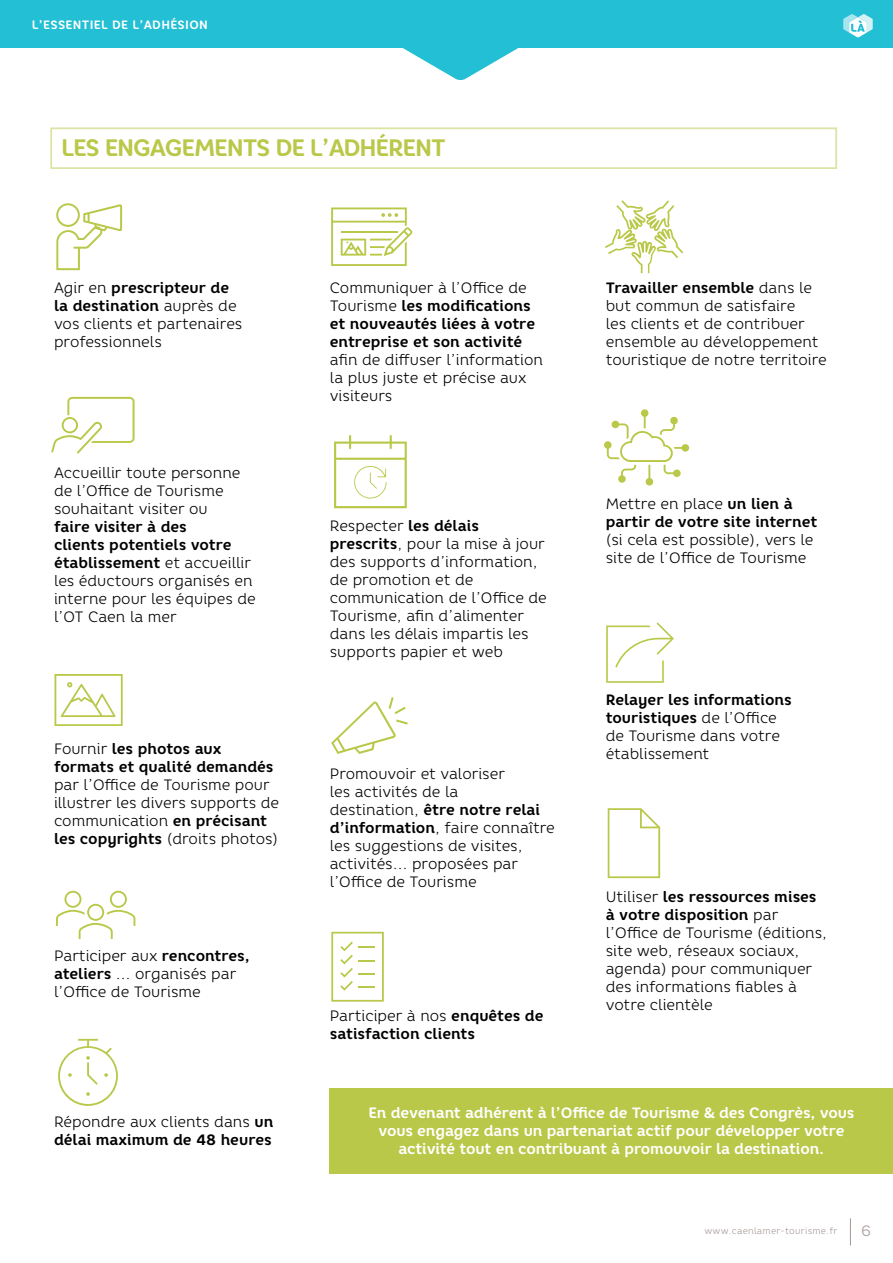
<style>
.page{position:relative;width:893px;height:1263px;background:#fff}
.page>*{position:absolute;margin:0;border:0;box-sizing:border-box;transform-origin:0 0}
.Titre_générique{font:700 23.7px "Core Rhino 65";letter-spacing:-.05em;color:#b9c848}
.txt{font:300 15px/18px "Core Rhino 35";color:#000001}
.soustitre{font:700 15px/18px "Core Rhino 65";letter-spacing:-.01em;color:#fff;text-align:center}
.txt-2{font:700 15px/18px "Core Rhino 65";color:#000001}
.t1{font:300 15px "Core Rhino 35";color:#a49894}
.t2{font:700 12px "Core Rhino 65";letter-spacing:.025em;color:#fff}
.t3{font:300 9px "Core Rhino 35";letter-spacing:.025em;color:#a49894}
.s1{font-family:"Core Rhino 65";font-weight:700}
.s2{font-family:"Core Rhino 35";font-weight:300}
</style>
<div class="page">
<div style="left:0;top:0;width:893px;height:48px;background:#23bfd5"></div>
<svg style="left:403px;top:48px;width:115px;height:32px"></svg>
<svg style="left:850px;top:1218px;width:1px;height:27px"></svg>
<svg style="left:843px;top:14px;width:30px;height:24px"></svg>
<div style="left:330px;top:1088px;width:563px;height:86px;background:#b9c848"></div>
<div style="left:50px;top:127px;width:787px;height:42px;border:2px solid #dce3a3"></div>
<svg style="left:331px;top:697px;width:77px;height:57px"></svg>
<svg style="left:331px;top:207px;width:82px;height:59px"></svg>
<svg style="left:58px;top:1039px;width:60px;height:67px"></svg>
<svg style="left:56px;top:891px;width:79px;height:48px"></svg>
<svg style="left:331px;top:932px;width:53px;height:70px"></svg>
<svg style="left:608px;top:808px;width:52px;height:70px"></svg>
<svg style="left:54px;top:674px;width:69px;height:52px"></svg>
<svg style="left:606px;top:622px;width:68px;height:61px"></svg>
<svg style="left:604px;top:409px;width:85px;height:77px"></svg>
<svg style="left:51px;top:397px;width:84px;height:57px"></svg>
<svg style="left:334px;top:435px;width:73px;height:73px"></svg>
<svg style="left:605px;top:200px;width:78px;height:73px"></svg>
<svg style="left:56px;top:203px;width:66px;height:67px"></svg>
<p class="t2" style="left:32px;top:17px;width:177px">L’ESSENTIEL DE L’ADHÉSION</p>
<p class="Titre_générique" style="left:61px;top:132px;width:386px">LES ENGAGEMENTS DE L’ADHÉRENT</p>
<p class="txt" style="left:54px;top:278px;width:190px">Agir en <span class="s1">prescripteur de la destination</span> auprès de vos clients et partenaires professionnels</p>
<p class="txt" style="left:330px;top:278px;width:215px">Communiquer à l’Office de<br>Tourisme <span class="s1">les modifications et nouveautés liées à votre entreprise et son activité </span>afin de diffuser l’information la plus juste et précise aux visiteurs</p>
<p class="txt" style="left:54px;top:464px;width:203px">Accueillir toute personne de l’Office de Tourisme souhaitant visiter ou<br><span class="s1">faire visiter à des<br>clients potentiels votre établissement</span> et accueillir les éductours organisés en interne pour les équipes de l’OT Caen la mer</p>
<p class="txt" style="left:54px;top:739px;width:227px">Fournir <span class="s1">les photos aux formats et qualité demandés </span>par l’Office de Tourisme pour illustrer les divers supports de communication <span class="s1">en précisant les copyrights</span> (droits photos)</p>
<p class="txt" style="left:54px;top:946px;width:197px">Participer aux <span class="s1">rencontres, ateliers</span> … organisés par l’Office de Tourisme</p>
<p class="txt" style="left:330px;top:516px;width:218px">Respecter <span class="s1">les délais prescrits</span>, pour la mise à jour des supports d’information, de promotion et de communication de l’Office de<br>Tourisme, afin d’alimenter dans les délais impartis les supports papier et web</p>
<p class="txt" style="left:330px;top:765px;width:227px">Promouvoir et valoriser<br>les activités de la<br>destination, <span class="s1">être notre relai d’information</span>, faire connaître les suggestions de visites, activités… proposées par l’Office de Tourisme</p>
<p class="txt-2" style="left:330px;top:1007px;width:215px"><span class="s2">Participer à nos</span> enquêtes de satisfaction clients</p>
<p class="txt" style="left:606px;top:278px;width:223px"><span class="s1">Travailler ensemble</span> dans le but commun de satisfaire<br>les clients et de contribuer ensemble au développement touristique de notre territoire</p>
<p class="txt" style="left:606px;top:494px;width:213px">Mettre en place <span class="s1">un lien à partir de votre site internet </span>(si cela est possible), vers le site de l’Office de Tourisme</p>
<p class="txt" style="left:606px;top:691px;width:187px"><span class="s1">Relayer les informations touristiques</span> de l’Office de Tourisme dans votre établissement</p>
<p class="txt" style="left:606px;top:888px;width:223px">Utiliser <span class="s1">les ressources mises à votre disposition</span> par l’Office de Tourisme (éditions, site web, réseaux sociaux, agenda) pour communiquer des informations fiables à votre clientèle</p>
<p class="txt-2" style="left:54px;top:1113px;width:221px"><span class="s2">Répondre aux clients dans</span> un délai maximum de 48 heures</p>
<p class="soustitre" style="left:368px;top:1104px;width:488px">En devenant adhérent à l’Office de Tourisme &amp; des Congrès, vous vous engagez dans un partenariat actif pour développer votre activité tout en contribuant à promouvoir la destination.</p>
<p class="t3" style="left:704px;top:1225px;width:134px">www.caenlamer-tourisme.fr</p>
<p class="t1" style="left:861px;top:1221px;width:11px">6</p>
</div>
